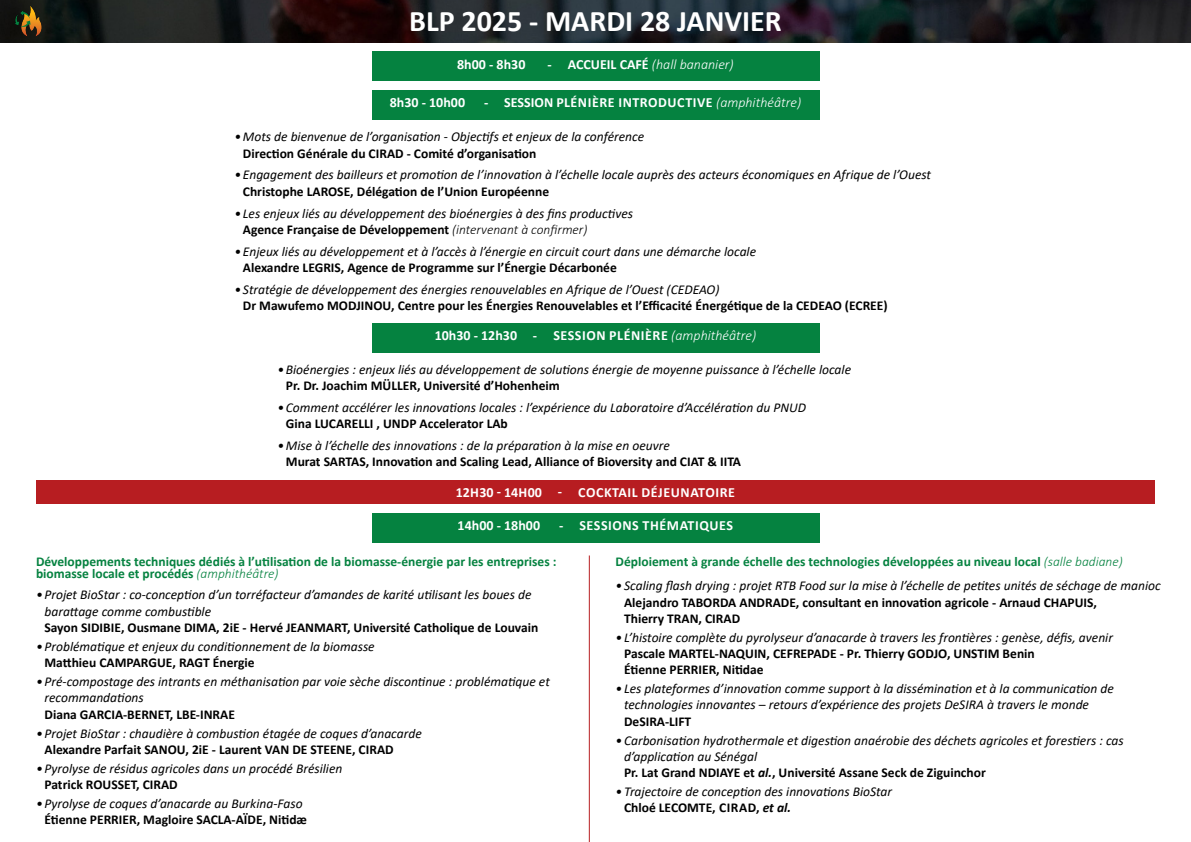
<style>
.page{position:relative;width:1191px;height:842px;background:#fff}
.page>*{position:absolute;margin:0;border:0;box-sizing:border-box;transform-origin:0 0}
.t1{font:700 30px "Calibri";color:#fff}
.t2{font:700 14px "Calibri";letter-spacing:.04em;color:#fff}
.t3{font:700 14px "Calibri";color:#fff}
.t4{font:italic 300 14px "Calibri";color:#fff}
.t5{font:italic 13.5px/16.2px "Calibri";color:#000}
.t6{font:700 13.5px "Calibri";color:#000}
.t7{font:700 13.5px/12px "Calibri";color:#058240}
.s1{font-weight:700;font-style:normal}
.s2{font-weight:300;font-style:italic}
.s3{font-style:italic}
</style>
<div class="page">
<img style="left:0;top:0;width:1191px;height:43px">
<img style="left:12px;top:5px;width:31px;height:31px">
<div style="left:372px;top:52px;width:447px;height:29px;background:#058240"></div>
<hr style="left:589px;top:555px;width:1px;height:287px;background:#b71d21">
<div style="left:372px;top:90px;width:447px;height:30px;background:#058240"></div>
<div style="left:372px;top:323px;width:447px;height:30px;background:#058240"></div>
<div style="left:36px;top:480px;width:1119px;height:23px;background:#b71d21"></div>
<div style="left:372px;top:513px;width:447px;height:30px;background:#058240"></div>
<p class="t1" style="left:409px;top:0;width:374px">BLP 2025 - MARDI 28 JANVIER</p>
<p class="t3" style="left:457px;top:54px;width:70px">8h00 - 8h30</p>
<p class="t4" style="left:547px;top:55px;width:188px"><span class="s1">- ACCUEIL CAFÉ</span> (hall bananier)</p>
<p class="t3" style="left:390px;top:93px;width:77px">8h30 - 10h00</p>
<p class="t2" style="left:484px;top:93px;width:318px">- SESSION PLÉNIÈRE INTRODUCTIVE <span class="s2">(amphithéâtre)</span></p>
<p class="t5" style="left:234px;top:128px;width:411px">•Mots de bienvenue de l’organisation - Objectifs et enjeux de la conférence</p>
<p class="t6" style="left:243px;top:144px;width:295px">Direction Générale du CIRAD - Comité d’organisation</p>
<p class="t5" style="left:234px;top:166px;width:698px">• Engagement des bailleurs et promotion de l’innovation à l’échelle locale auprès des acteurs économiques en Afrique de l’Ouest</p>
<p class="t6" style="left:243px;top:182px;width:308px">Christophe LAROSE, Délégation de l’Union Européenne</p>
<p class="t5" style="left:234px;top:204px;width:400px">• Les enjeux liés au développement des bioénergies à des fins productives</p>
<p class="t6" style="left:243px;top:220px;width:346px">Agence Française de Développement <span class="s2">(intervenant à confirmer)</span></p>
<p class="t5" style="left:234px;top:242px;width:523px">• Enjeux liés au développement et à l’accès à l’énergie en circuit court dans une démarche locale</p>
<p class="t6" style="left:243px;top:258px;width:375px">Alexandre LEGRIS, Agence de Programme sur l’Énergie Décarbonée</p>
<p class="t5" style="left:234px;top:280px;width:486px">• Stratégie de développement des énergies renouvelables en Afrique de l’Ouest (CEDEAO)</p>
<p class="t6" style="left:243px;top:296px;width:646px">Dr Mawufemo MODJINOU, Centre pour les Énergies Renouvelables et l’Efficacité Énergétique de la CEDEAO (ECREE)</p>
<p class="t2" style="left:435px;top:326px;width:323px">10h30 - 12h30 - SESSION PLÉNIÈRE <span class="s2">(amphithéâtre)</span></p>
<p class="t5" style="left:277px;top:361px;width:575px">•Bioénergies : enjeux liés au développement de solutions énergie de moyenne puissance à l’échelle locale</p>
<p class="t6" style="left:286px;top:376px;width:275px">Pr. Dr. Joachim MÜLLER, Université d’Hohenheim</p>
<p class="t5" style="left:277px;top:399px;width:530px">• Comment accélérer les innovations locales : l’expérience du Laboratoire d’Accélération du PNUD</p>
<p class="t6" style="left:286px;top:414px;width:223px">Gina LUCARELLI , UNDP Accelerator LAb</p>
<p class="t5" style="left:277px;top:437px;width:394px">•Mise à l’échelle des innovations : de la préparation à la mise en oeuvre</p>
<p class="t6" style="left:286px;top:452px;width:457px">Murat SARTAS, Innovation and Scaling Lead, Alliance of Bioversity and CIAT &amp; IITA</p>
<p class="t2" style="left:456px;top:482px;width:281px">12H30 - 14H00 - COCKTAIL DÉJEUNATOIRE</p>
<p class="t3" style="left:457px;top:516px;width:84px">14h00 - 18h00</p>
<p class="t2" style="left:559px;top:516px;width:175px">- SESSIONS THÉMATIQUES</p>
<p class="t7" style="left:36px;top:555px;width:522px">Développements techniques dédiés à l’utilisation de la biomasse-énergie par les entreprises : biomasse locale et procédés <span class="s2">(amphithéâtre)</span></p>
<p class="t5" style="left:45px;top:586px;width:488px;text-indent:-9px">• Projet BioStar : co-conception d’un torréfacteur d’amandes de karité utilisant les boues de barattage comme combustible</p>
<p class="t6" style="left:45px;top:618px;width:495px">Sayon SIDIBIE, Ousmane DIMA, 2iE - Hervé JEANMART, Université Catholique de Louvain</p>
<p class="t5" style="left:36px;top:638px;width:340px">• Problématique et enjeux du conditionnement de la biomasse</p>
<p class="t6" style="left:45px;top:653px;width:212px">Matthieu CAMPARGUE, RAGT Énergie</p>
<p class="t5" style="left:45px;top:673px;width:507px;text-indent:-9px">• Pré-compostage des intrants en méthanisation par voie sèche discontinue : problématique et recommandations</p>
<p class="t6" style="left:45px;top:704px;width:192px">Diana GARCIA-BERNET, LBE-INRAE</p>
<p class="t5" style="left:36px;top:724px;width:387px">• Projet BioStar : chaudière à combustion étagée de coques d’anacarde</p>
<p class="t6" style="left:45px;top:740px;width:351px">Alexandre Parfait SANOU, 2iE - Laurent VAN DE STEENE, CIRAD</p>
<p class="t5" style="left:36px;top:760px;width:308px">• Pyrolyse de résidus agricoles dans un procédé Brésilien</p>
<p class="t6" style="left:45px;top:775px;width:135px">Patrick ROUSSET, CIRAD</p>
<p class="t5" style="left:36px;top:795px;width:268px">• Pyrolyse de coques d’anacarde au Burkina-Faso</p>
<p class="t6" style="left:45px;top:810px;width:264px">Étienne PERRIER, Magloire SACLA-AÏDE, Nitidæ</p>
<p class="t7" style="left:615px;top:555px;width:509px">Déploiement à grande échelle des technologies développées au niveau local <span class="s2">(salle badiane)</span></p>
<p class="t5" style="left:615px;top:577px;width:546px">• Scaling flash drying : projet RTB Food sur la mise à l’échelle de petites unités de séchage de manioc</p>
<p class="t6" style="left:624px;top:592px;width:474px">Alejandro TABORDA ANDRADE, consultant en innovation agricole - Arnaud CHAPUIS,</p>
<p class="t6" style="left:624px;top:609px;width:118px">Thierry TRAN, CIRAD</p>
<p class="t5" style="left:615px;top:629px;width:499px">• L’histoire complète du pyrolyseur d’anacarde à travers les frontières : genèse, défis, avenir</p>
<p class="t6" style="left:624px;top:644px;width:412px">Pascale MARTEL-NAQUIN, CEFREPADE - Pr. Thierry GODJO, UNSTIM Benin</p>
<p class="t6" style="left:624px;top:660px;width:141px">Étienne PERRIER, Nitidae</p>
<p class="t5" style="left:624px;top:680px;width:491px;text-indent:-9px">• Les plateformes d’innovation comme support à la dissémination et à la communication de technologies innovantes – retours d’expérience des projets DeSIRA à travers le monde</p>
<p class="t6" style="left:624px;top:711px;width:69px">DeSIRA-LIFT</p>
<p class="t5" style="left:624px;top:731px;width:501px;text-indent:-9px">• Carbonisation hydrothermale et digestion anaérobie des déchets agricoles et forestiers : cas d’application au Sénégal</p>
<p class="t6" style="left:624px;top:763px;width:363px">Pr. Lat Grand NDIAYE et <span class="s3">al.</span>, Université Assane Seck de Ziguinchor</p>
<p class="t5" style="left:615px;top:783px;width:278px">• Trajectoire de conception des innovations BioStar</p>
<p class="t6" style="left:624px;top:798px;width:168px">Chloé LECOMTE, CIRAD, <span class="s3">et al.</span></p>
</div>
